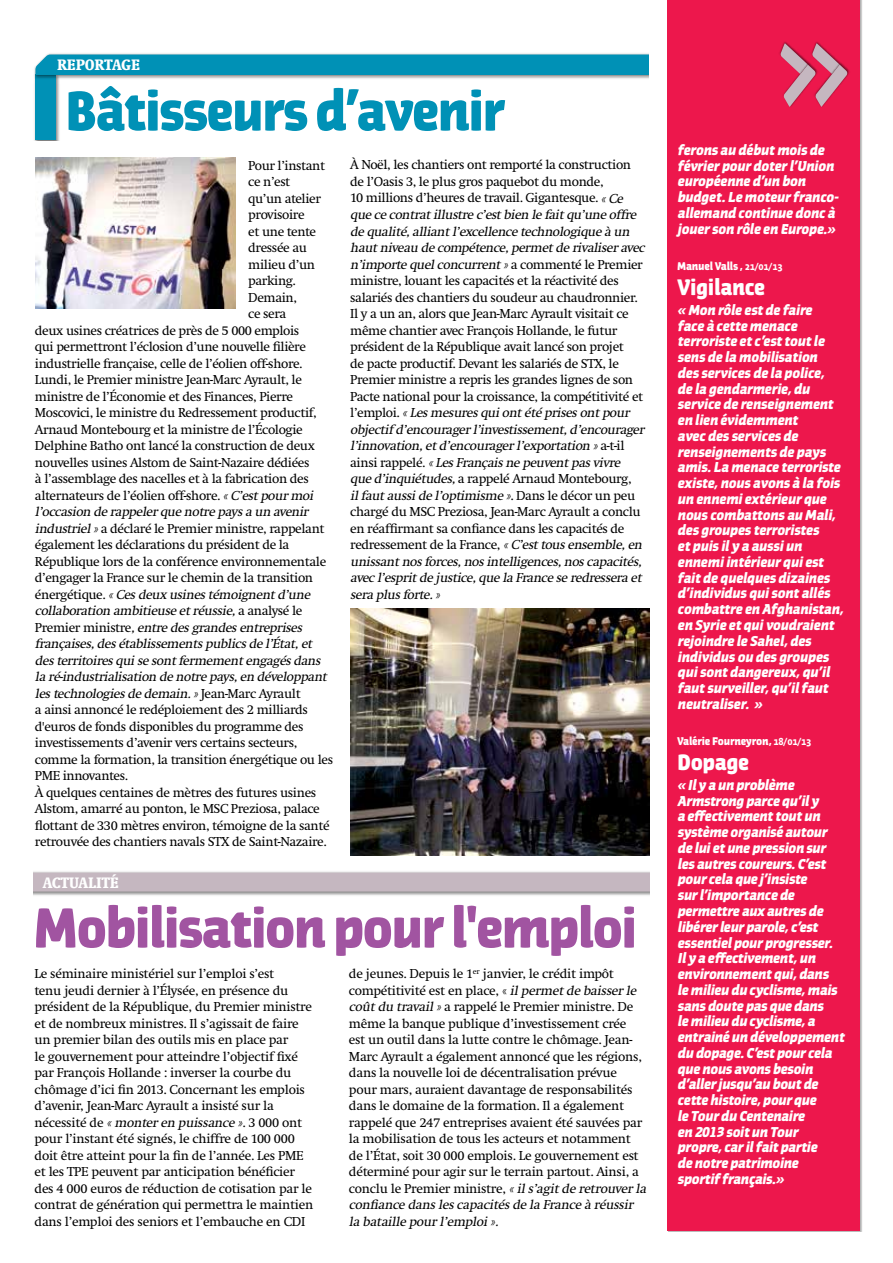
<style>
.page{position:relative;width:893px;height:1263px;background:#fff}
.page>*{position:absolute;margin:0;border:0;box-sizing:border-box;transform-origin:0 0}
.t1{font:900 52.5px "Jaures";letter-spacing:-.04em;color:#a154a1}
.t2{font:900 52.5px "Jaures";letter-spacing:-.04em;color:#0091b6}
.t3{font:900 21px "Jaures";letter-spacing:-.02em;color:#fff}
.t4{font:700 condensed 15.75px "Swift";letter-spacing:.015em;color:#fff}
.t5{font:13.5px/16.5px "Swift";letter-spacing:-.03em;color:#000}
.t6{font:italic 900 13.5px/15.8px "Jaures";letter-spacing:-.025em;color:#fff}
.t7{font:italic 13.5px "Swift";letter-spacing:-.03em;color:#000}
.t8{font:900 10.5px "Jaures";letter-spacing:-.02em;color:#fff}
.s1{font-style:italic}
.s2{font-style:normal}
.s3{font-family:"Vista Sans";font-weight:700}
</style>
<div class="page">
<div style="left:34px;top:873px;width:615px;height:18px;background:#c5b7c0"></div>
<img style="left:34px;top:80px;width:26px;height:60px">
<div style="left:35px;top:75px;width:21px;height:65px;background:#0091b6"></div>
<img style="left:34px;top:53px;width:614px;height:27px">
<div style="left:35px;top:55px;width:613px;height:20px;background:#0091b6"></div>
<div style="left:668px;top:0;width:192px;height:1230px;background:#ed174c"></div>
<img style="left:779px;top:42px;width:40px;height:14px">
<svg style="left:781px;top:43px;width:67px;height:64px"></svg>
<img style="left:350px;top:609px;width:299px;height:246px">
<img style="left:36px;top:157px;width:199px;height:151px">
<p class="t4" style="left:58px;top:56px;width:84px">reportage</p>
<h1 class="t2" style="left:65px;top:79px;width:442px">Bâtisseurs d’avenir</h1>
<p class="t5" style="left:248px;top:157px;width:78px">Pour l’instant</p>
<p class="t5" style="left:248px;top:174px;width:43px">ce n’est</p>
<p class="t5" style="left:248px;top:190px;width:74px">qu’un atelier</p>
<p class="t5" style="left:248px;top:207px;width:58px">provisoire</p>
<p class="t5" style="left:248px;top:223px;width:69px">et une tente</p>
<p class="t5" style="left:248px;top:240px;width:60px">dressée au</p>
<p class="t5" style="left:248px;top:256px;width:68px">milieu d’un</p>
<p class="t5" style="left:248px;top:273px;width:49px">parking.</p>
<p class="t5" style="left:248px;top:289px;width:50px">Demain,</p>
<p class="t5" style="left:248px;top:306px;width:39px">ce sera</p>
<p class="t5" style="left:35px;top:322px;width:266px">deux usines créatrices de près de 5 000 emplois</p>
<p class="t5" style="left:35px;top:339px;width:273px">qui permettront l’éclosion d’une nouvelle filière</p>
<p class="t5" style="left:35px;top:355px;width:269px">industrielle française, celle de l’éolien off-shore.</p>
<p class="t5" style="left:35px;top:372px;width:269px">Lundi, le Premier ministre Jean-Marc Ayrault, le</p>
<p class="t5" style="left:35px;top:388px;width:260px">ministre de l’Économie et des Finances, Pierre</p>
<p class="t5" style="left:35px;top:405px;width:283px">Moscovici, le ministre du Redressement productif,</p>
<p class="t5" style="left:35px;top:421px;width:269px">Arnaud Montebourg et la ministre de l’Écologie</p>
<p class="t5" style="left:35px;top:438px;width:281px">Delphine Batho ont lancé la construction de deux</p>
<p class="t5" style="left:35px;top:454px;width:276px">nouvelles usines Alstom de Saint-Nazaire dédiées</p>
<p class="t5" style="left:35px;top:471px;width:275px">à l’assemblage des nacelles et à la fabrication des</p>
<p class="t5" style="left:35px;top:487px;width:283px">alternateurs de l’éolien off-shore. <span class="s1">«C’estpourmoi</span></p>
<p class="t7" style="left:35px;top:504px;width:278px">l’occasion de rappelerque notre paysa un avenir</p>
<p class="t5" style="left:35px;top:520px;width:291px"><span class="s1">industriel»</span>a déclaré le Premier ministre, rappelant</p>
<p class="t5" style="left:35px;top:537px;width:256px">également les déclarations du président de la</p>
<p class="t5" style="left:35px;top:553px;width:293px">République lors de la conférence environnementale</p>
<p class="t5" style="left:35px;top:570px;width:280px">d’engager la France sur le chemin de la transition</p>
<p class="t7" style="left:35px;top:587px;width:279px"><span class="s2">é n e r g é t i qu e .</span> «Cesdeux usinestémoignentd’une</p>
<p class="t7" style="left:35px;top:603px;width:269px">collaboration ambitieuse etréussie,<span class="s2">a a n a ly s é l e</span></p>
<p class="t7" style="left:35px;top:620px;width:271px"><span class="s2">P r e m i e r m i n i s t r e</span> ,entre desgrandesentreprises</p>
<p class="t7" style="left:35px;top:636px;width:281px">françaises,desétablissementspublicsde l’État,et</p>
<p class="t7" style="left:35px;top:653px;width:290px">desterritoiresquise sontfermementengagésdans</p>
<p class="t7" style="left:35px;top:669px;width:296px">la ré-industrialisation de notre pays,en développant</p>
<p class="t7" style="left:35px;top:686px;width:267px">lestechnologiesde demain.»<span class="s2">J e a n - M a r c Ay r a u l t</span></p>
<p class="t5" style="left:35px;top:702px;width:275px">a ainsi annoncé le redéploiement des 2 milliards</p>
<p class="t5" style="left:35px;top:718px;width:270px">d'euros de fonds disponibles du programme des</p>
<p class="t5" style="left:35px;top:735px;width:264px">investissements d’avenir vers certains secteurs,</p>
<p class="t5" style="left:35px;top:751px;width:300px">comme la formation, la transition énergétique ou les</p>
<p class="t5" style="left:35px;top:768px;width:95px">PME innovantes.</p>
<p class="t5" style="left:35px;top:784px;width:283px">À quelques centaines de mètres des futures usines</p>
<p class="t5" style="left:35px;top:801px;width:286px">Alstom, amarré au ponton, le MSC Preziosa, palace</p>
<p class="t5" style="left:35px;top:817px;width:296px">flottant de 330 mètres environ, témoigne de la santé</p>
<p class="t5" style="left:35px;top:834px;width:293px">retrouvée des chantiers navals STX de Saint-Nazaire.</p>
<p class="t4" style="left:43px;top:873px;width:45px">ACTUALITÉ</p>
<p class="t5" style="left:350px;top:157px;width:299px">À Noël, les chantiers ont remporté la construction de l’Oasis 3, le plus gros paquebot du monde,<br>10 millions d’heures de travail. Gigantesque. <span class="s1">«Ce que ce contratillustre c’estbien le faitqu’une offre de qualité,alliantl’excellence technologique à un hautniveau de compétence,permetde rivaliseravec n’importe quelconcurrent»</span>a c o m m e n t é l e P r e m i e r ministre, louant les capacités et la réactivité des salariés des chantiers du soudeur au chaudronnier.<br>Il y a un an, alors que Jean-Marc Ayrault visitait ce même chantier avec François Hollande, le futur président de la République avait lancé son projet<br>de pacte productif. Devant les salariés de STX, le Premier ministre a repris les grandes lignes de son Pacte national pour la croissance, la compétitivité et l ’ e m p l o i . <span class="s1">«Lesmesuresquiontété prisesontpour obj ectif d’encouragerl’investissement,d’encourager l’innovation,etd’encouragerl’exportation »</span>a - t - i l<br>a i n s i r a p p e l é . <span class="s1">«LesFrançaisne peuventpasvivre que d’inquiétudes,</span>a rappelé Arnaud Montebourg, <span class="s1">ilfautausside l’optimisme »</span>. D a n s l e d é c o r u n p e u chargé du MSC Preziosa, Jean-Marc Ayrault a conclu en réaffirmant sa confiance dans les capacités de redressement de la France, <span class="s1">«C’esttousensemble,en unissantnosforces,nosintelligences,noscapacités, avec l’espritde justice,que la France se redressera et sera plusforte.»</span></p>
<h1 class="t1" style="left:33px;top:896px;width:606px">Mobilisation pour l'emploi</h1>
<p class="t5" style="left:35px;top:966px;width:280px">Le séminaire ministériel sur l’emploi s’est<br>tenu jeudi dernier à l’Élysée, en présence du président de la République, du Premier ministre et de nombreux ministres. Il s’agissait de faire un premier bilan des outils mis en place par<br>le gouvernement pour atteindre l’objectif fixé par François Hollande : inverser la courbe du chômage d’ici fin 2013. Concernant les emplois d’avenir, Jean-Marc Ayrault a insisté sur la<br>néce s s ité de <span class="s1">«monteren puissance »</span>. 3 0 0 0 ont pour l’instant été signés, le chiffre de 100 000 doit être atteint pour la fin de l’année. Les PME et les TPE peuvent par anticipation bénéficier des 4 000 euros de réduction de cotisation par le contrat de génération qui permettra le maintien dans l’emploi des seniors et l’embauche en CDI</p>
<p class="t5" style="left:349px;top:966px;width:302px">de jeunes. Depuis le 1<sup>er</sup> janvier, le crédit impôt compétitivité est en place, « <span class="s1">ilpermetde baisserle coûtdu travail»</span>a rappelé le Premier ministre. De même la banque publique d’investissement crée<br>est un outil dans la lutte contre le chômage. Jean-Marc Ayrault a également annoncé que les régions, dans la nouvelle loi de décentralisation prévue<br>pour mars, auraient davantage de responsabilités dans le domaine de la formation. Il a également rappelé que 247 entreprises avaient été sauvées par la mobilisation de tous les acteurs et notamment<br>de l’État, soit 30 000 emplois. Le gouvernement est déterminé pour agir sur le terrain partout. Ainsi, a conclu le Premier ministre, <span class="s1">«ils’agitde retrouverla confiance danslescapacitésde la France à réussir la bataille pourl’emploi».</span></p>
<p class="t6" style="left:677px;top:142px;width:166px">ferons au débutmois de févrierpourdoterl’Union européenne d’un bon budget.Le moteurfranco&shy;allemand continue donc à jouerson rôle en Europe.»</p>
<p class="t8" style="left:677px;top:259px;width:107px">Manuel Valls , <span class="s3">21/01/13</span></p>
<h2 class="t3" style="left:677px;top:274px;width:90px">Vigilance</h2>
<p class="t6" style="left:677px;top:302px;width:171px">« Mon rôle estde faire face à cette menace terroriste etc’esttoutle sens de la mobilisation des services de la police, de la gendarmerie,du service de renseignement en lien évidemment<br>avec des services de renseignements de pays amis.La menace terroriste existe,nous avons à la fois un ennemiextérieurque nous combattons au Mali, des groupes terroristes etpuis ily a aussiun ennemiintérieurquiest faitde quelques dizaines d’individus quisontallés combattre en Afghanistan, en Syrie etquivoudraient rejoindre le Sahel,des individus ou des groupes quisontdangereux,qu’il fautsurveiller,qu’ilfaut neutraliser. »</p>
<p class="t8" style="left:677px;top:734px;width:136px">Valérie Fourneyron, <span class="s3">18/01/13</span></p>
<h2 class="t3" style="left:677px;top:749px;width:74px">Dopage</h2>
<p class="t6" style="left:677px;top:777px;width:172px">« Ily a un problème<br>Armstrong parce qu’ily<br>a effectivementtoutun système organisé autour de luietune pression sur lesautrescoureurs.C’est pourcela que j ’insiste surl’importance de permettre aux autresde libérerleurparole,c’est essentielpourprogresser.<br>Ily a effectivement,un environnementqui,dans le milieu du cyclisme,mais sansdoute pasque dans<br>le milieu du cyclisme,a entrainé un développement du dopage.C’estpourcela que nousavonsbesoin d’allerjusqu’au boutde cette histoire,pourque<br>le Tourdu Centenaire<br>en 2013 soitun Tour propre,carilfaitpartie<br>de notre patrimoine sportif français.»</p>
</div>
